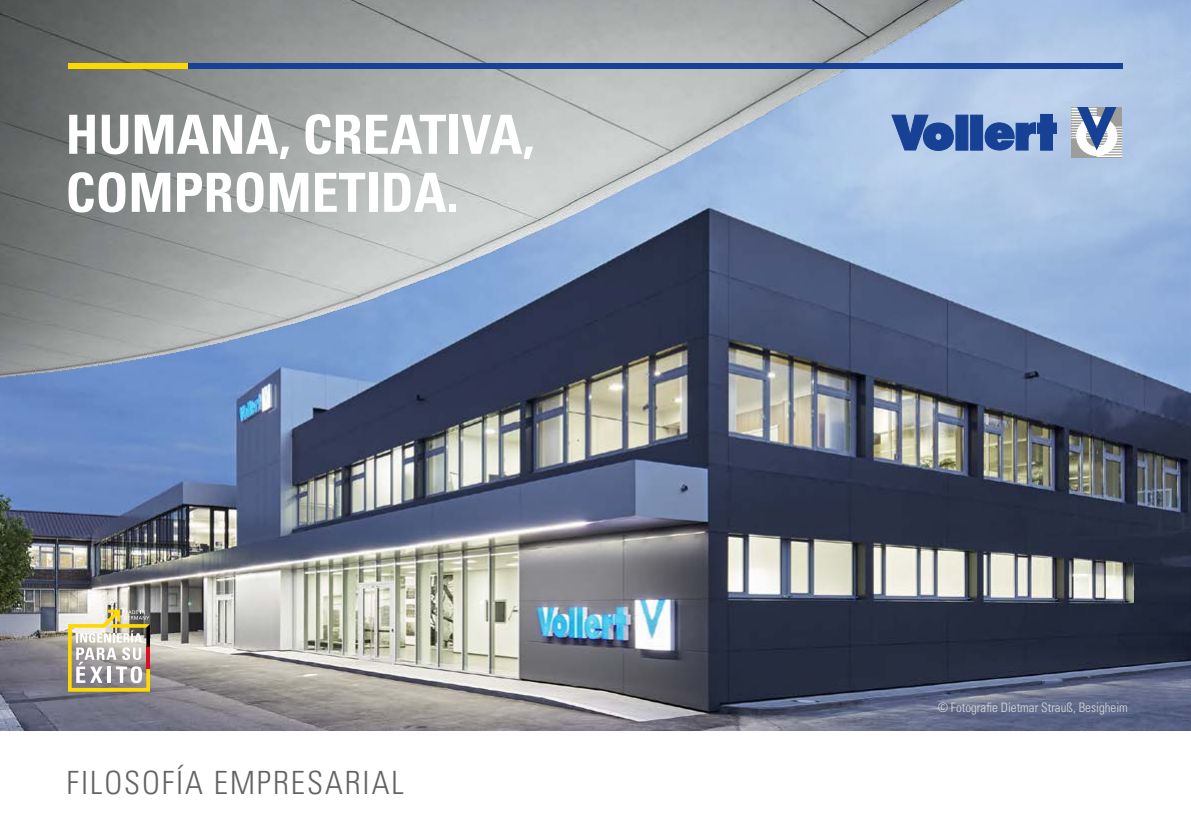
<style>
.page{position:relative;width:1191px;height:840px;background:#fff}
.page>*{position:absolute;margin:0;border:0;box-sizing:border-box;transform-origin:0 0}
.t1{font:700 condensed 54px/58px "Univers LT Std";color:#fff}
.t2{font:300 condensed 32px "Univers LT Std";letter-spacing:.06em;color:#646363}
.t3{font:300 condensed 13px "Univers LT Std";color:#dbdbdb}
</style>
<div class="page">
<img style="left:0;top:407px;width:1191px;height:323px">
<img style="left:0;top:0;width:1191px;height:407px">
<svg style="left:892px;top:115px;width:61px;height:35px;background:#496daf"></svg>
<div style="left:956px;top:115px;width:12px;height:35px;background:#164194"></div>
<div style="left:970px;top:115px;width:12px;height:35px;background:#164194;border:1px solid #164194"></div>
<svg style="left:985px;top:114px;width:71px;height:36px;background:#5275b3"></svg>
<div style="left:1071px;top:107px;width:51px;height:51px;background:#9d9d9c"></div>
<hr style="left:1096px;top:155px;width:26px;height:2px;background:#fff">
<svg style="left:1071px;top:107px;width:51px;height:48px"></svg>
<div style="left:185px;top:63px;width:938px;height:6px;background:#164194"></div>
<div style="left:68px;top:63px;width:119px;height:6px;background:#ffd800"></div>
<svg style="left:68px;top:609px;width:82px;height:82px"></svg>
<h1 class="t1" style="left:65px;top:105px;width:470px">HUMANA, CREATIVA,<br>COMPROMETIDA.</h1>
<h2 class="t2" style="left:67px;top:763px;width:339px">FILOSOFÍA EMPRESARIAL</h2>
<p class="t3" style="left:937px;top:699px;width:192px">© Fotografie Dietmar Strauß, Besigheim</p>
</div>
